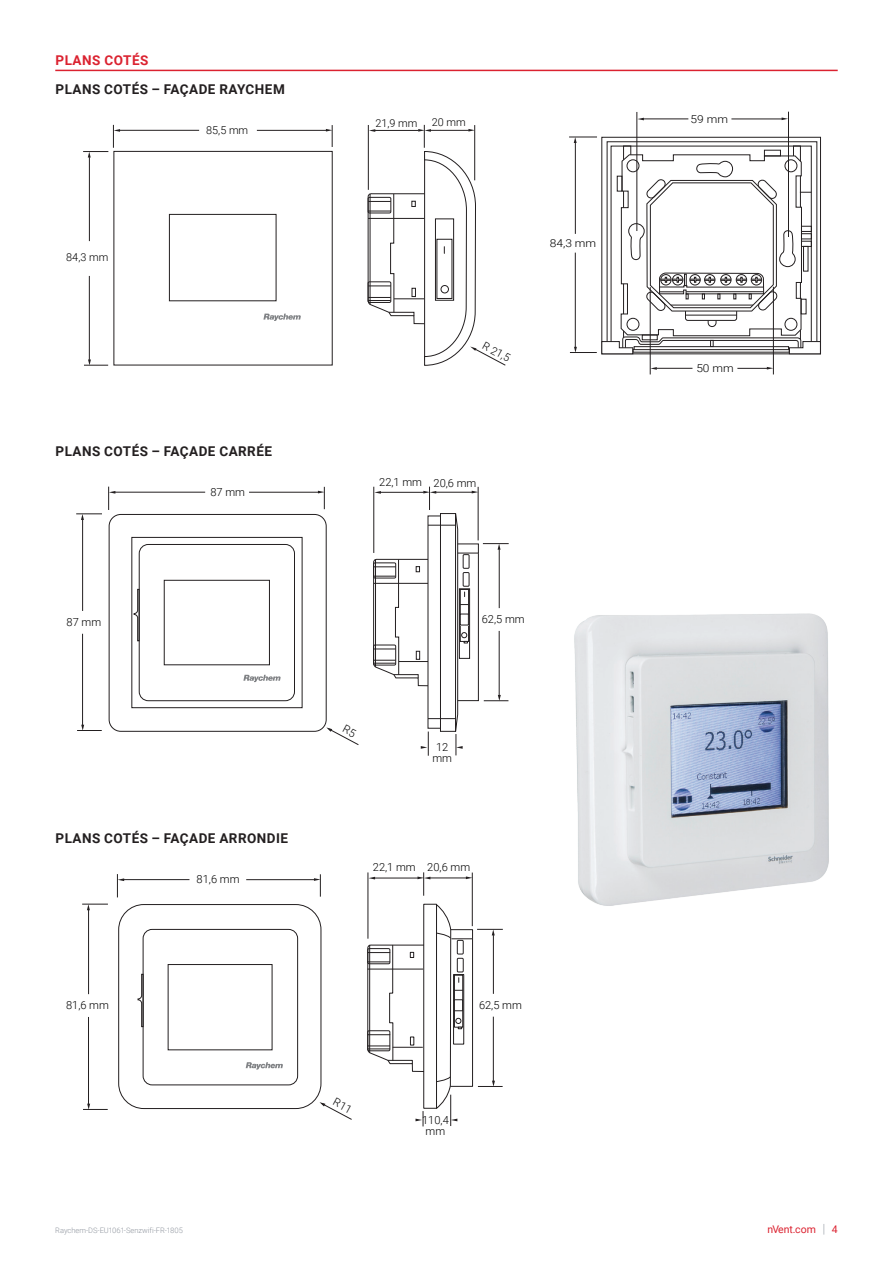
<style>
.page{position:relative;width:893px;height:1263px;background:#fff}
.page>*{position:absolute;margin:0;border:0;box-sizing:border-box;transform-origin:0 0}
.t1{font:700 13.5px "Roboto";letter-spacing:.035em;color:#231f20}
.t2{font:700 13.5px "Roboto";letter-spacing:.035em;color:#db2230}
.t3{font:300 11.1px/10.8px "Roboto";color:#000001;text-align:center}
.t4{font:300 10.95px "Roboto";color:#000001;scale:1.1 1}
.t5{font:300 10.8px "Roboto";color:#000001}
.t6{font:10.5px "Roboto";color:#db2230}
.t7{font:300 7.5px "Roboto";color:#8f959e}
.s1{font-weight:300;font-size:12.6px;color:#8f959e}
</style>
<div class="page">
<hr style="left:55px;top:70px;width:783px;height:1px;background:#db2230">
<div style="left:169px;top:214px;width:107px;height:87px;border:1px solid #231f20"></div>
<hr style="left:120px;top:130px;width:79px;height:1px;background:#231f20">
<hr style="left:257px;top:130px;width:69px;height:1px;background:#231f20">
<svg style="left:326px;top:125px;width:7px;height:22px"></svg>
<hr style="left:89px;top:157px;width:1px;height:84px;background:#231f20">
<svg style="left:83px;top:125px;width:37px;height:33px"></svg>
<hr style="left:89px;top:276px;width:1px;height:84px;background:#231f20">
<svg style="left:84px;top:359px;width:24px;height:7px"></svg>
<svg style="left:368px;top:125px;width:138px;height:241px"></svg>
<svg style="left:263px;top:314px;width:38px;height:7px"></svg>
<hr style="left:788px;top:112px;width:1px;height:125px;background:#231f20">
<hr style="left:643px;top:119px;width:45px;height:1px;background:#231f20">
<svg style="left:638px;top:118px;width:6px;height:2px"></svg>
<hr style="left:731px;top:119px;width:52px;height:1px;background:#231f20">
<svg style="left:782px;top:117px;width:6px;height:3px"></svg>
<hr style="left:637px;top:112px;width:1px;height:119px;background:#231f20">
<hr style="left:650px;top:287px;width:1px;height:87px;background:#231f20">
<hr style="left:773px;top:287px;width:1px;height:87px;background:#231f20">
<hr style="left:656px;top:368px;width:36px;height:1px;background:#231f20">
<svg style="left:650px;top:367px;width:7px;height:3px"></svg>
<hr style="left:737px;top:368px;width:31px;height:1px;background:#231f20">
<svg style="left:569px;top:137px;width:252px;height:217px"></svg>
<div style="left:109px;top:514px;width:217px;height:217px;border:1px solid #231f20;border-radius:12px"></div>
<div style="left:164px;top:580px;width:106px;height:85px;border:1px solid #231f20"></div>
<div style="left:132px;top:537px;width:170px;height:171px;border:1px solid #231f20"></div>
<div style="left:139px;top:544px;width:156px;height:157px;border:1px solid #231f20;border-radius:9px"></div>
<svg style="left:134px;top:589px;width:6px;height:52px"></svg>
<hr style="left:115px;top:492px;width:90px;height:1px;background:#231f20">
<svg style="left:108px;top:487px;width:7px;height:23px"></svg>
<hr style="left:249px;top:492px;width:69px;height:1px;background:#231f20">
<svg style="left:318px;top:487px;width:7px;height:22px"></svg>
<hr style="left:82px;top:519px;width:1px;height:92px;background:#231f20">
<svg style="left:76px;top:514px;width:26px;height:6px"></svg>
<hr style="left:82px;top:634px;width:1px;height:91px;background:#231f20">
<svg style="left:77px;top:725px;width:25px;height:6px"></svg>
<svg style="left:373px;top:487px;width:136px;height:269px"></svg>
<svg style="left:243px;top:675px;width:38px;height:7px"></svg>
<div style="left:118px;top:904px;width:203px;height:205px;border:1px solid #231f20;border-radius:25px"></div>
<div style="left:143px;top:929px;width:155px;height:156px;border:1px solid #231f20;border-radius:9px"></div>
<svg style="left:137px;top:974px;width:7px;height:53px"></svg>
<hr style="left:124px;top:879px;width:65px;height:1px;background:#231f20">
<svg style="left:117px;top:874px;width:7px;height:23px"></svg>
<hr style="left:246px;top:879px;width:68px;height:1px;background:#231f20">
<svg style="left:314px;top:874px;width:7px;height:23px"></svg>
<hr style="left:88px;top:910px;width:1px;height:84px;background:#231f20">
<svg style="left:82px;top:904px;width:26px;height:6px"></svg>
<hr style="left:88px;top:1017px;width:1px;height:87px;background:#231f20">
<svg style="left:83px;top:1104px;width:25px;height:6px"></svg>
<svg style="left:367px;top:944px;width:56px;height:128px"></svg>
<hr style="left:472px;top:872px;width:1px;height:54px;background:#231f20">
<hr style="left:429px;top:878px;width:37px;height:1px;background:#231f20">
<svg style="left:466px;top:876px;width:6px;height:3px"></svg>
<hr style="left:368px;top:872px;width:1px;height:67px;background:#231f20">
<svg style="left:368px;top:877px;width:7px;height:2px"></svg>
<hr style="left:374px;top:878px;width:44px;height:1px;background:#231f20">
<svg style="left:417px;top:872px;width:13px;height:24px"></svg>
<div style="left:423px;top:904px;width:14px;height:204px;border:1px solid #231f20"></div>
<svg style="left:436px;top:903px;width:67px;height:206px"></svg>
<svg style="left:451px;top:1118px;width:6px;height:3px"></svg>
<svg style="left:415px;top:1111px;width:9px;height:15px"></svg>
<hr style="left:450px;top:1095px;width:1px;height:31px;background:#231f20">
<svg style="left:246px;top:1062px;width:37px;height:7px"></svg>
<img style="left:574px;top:613px;width:255px;height:293px">
<svg style="left:326px;top:727px;width:33px;height:18px"></svg>
<svg style="left:320px;top:1102px;width:32px;height:18px"></svg>
<p class="t2" style="left:56px;top:51px;width:94px">PLANS COTÉS</p>
<p class="t1" style="left:56px;top:80px;width:231px">PLANS COTÉS – FAÇADE RAYCHEM</p>
<p class="t5" style="left:206px;top:122px;width:44px">85,5 mm</p>
<p class="t5" style="left:66px;top:250px;width:44px">84,3 mm</p>
<p class="t1" style="left:56px;top:441px;width:218px">PLANS COTÉS – FAÇADE CARRÉE</p>
<p class="t3" style="left:210px;top:486px;width:36px">87 mm</p>
<p class="t3" style="left:67px;top:616px;width:36px">87 mm</p>
<p class="t1" style="left:56px;top:829px;width:234px">PLANS COTÉS – FAÇADE ARRONDIE</p>
<p class="t3" style="left:197px;top:873px;width:44px">81,6 mm</p>
<p class="t3" style="left:66px;top:999px;width:44px">81,6 mm</p>
<p class="t5" style="left:375px;top:115px;width:44px">21,9 mm</p>
<p class="t5" style="left:432px;top:115px;width:35px">20 mm</p>
<p class="t5" style="left:487px;top:338px;width:31px;rotate:29deg">R 21,5</p>
<p class="t4" style="left:550px;top:236px;width:44px">84,3 mm</p>
<p class="t3" style="left:379px;top:477px;width:99px">22,1 mm 20,6 mm</p>
<p class="t3" style="left:482px;top:613px;width:44px">62,5 mm</p>
<p class="t3" style="left:432px;top:741px;width:21px">12 mm</p>
<p class="t3" style="left:373px;top:861px;width:99px">22,1 mm 20,6 mm</p>
<p class="t3" style="left:479px;top:999px;width:44px">62,5 mm</p>
<p class="t3" style="left:422px;top:1114px;width:28px">110,4 mm</p>
<p class="t4" style="left:691px;top:111px;width:36px">59 mm</p>
<p class="t4" style="left:696px;top:361px;width:36px">50 mm</p>
<p class="t7" style="left:55px;top:1225px;width:129px">Raychem-DS-EU1061-Senzwifi-FR-1805</p>
<p class="t6" style="left:767px;top:1222px;width:72px">nVent.com <span class="s1">|</span> 4</p>
</div>
